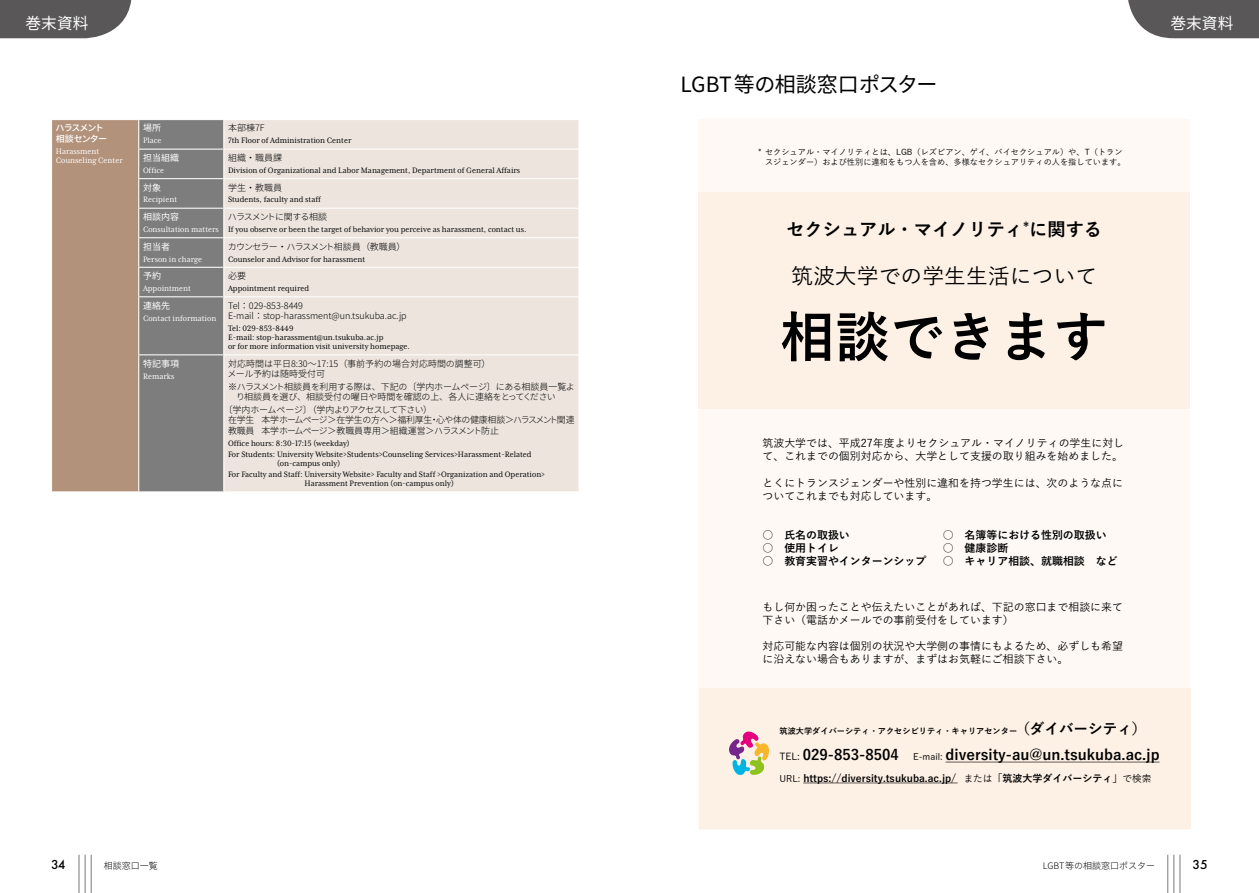
<style>
.page{position:relative;width:1259px;height:893px;background:#fff}
.page>*{position:absolute;margin:0;border:0;box-sizing:border-box;transform-origin:0 0}
.t1{font:700 54.6px "Yu Go";color:#000}
.t2{font:500 21.9px "Yu Go";color:#000}
.t3{font:21px "Source Han Sans JP";letter-spacing:-.015em;color:#000}
.t4{font:700 18.15px "Yu Go";color:#000}
.t5{font:15.75px "Source Han Sans JP";color:#fff}
.t6{font:700 14.55px "Yu Go";color:#000}
.t7{font:500 13.5px "Futura PT";color:#000}
.t8{font:500 10.95px/13px "Yu Go";color:#000}
.t9{font:700 10.95px "Yu Go";color:#000}
.t10{font:700 10.05px "Yu Go";color:#000}
.t11{font:9px/9px "Mrs Eaves XL Serif Nar OT";color:#000}
.t12{font:300 9px/10.5px "Source Han Sans JP";letter-spacing:-.015em;color:#000}
.t13{font:9px/9px "Mrs Eaves XL Serif Nar OT";color:#fff}
.t14{font:300 9px/10.5px "Source Han Sans JP";letter-spacing:-.04em;color:#000}
.t15{font:9px "Source Han Sans JP";color:#fff}
.t16{font:300 9px "Source Han Sans JP";letter-spacing:-.08em;color:#000}
.t17{font:500 9px/10.5px "Source Han Sans JP";letter-spacing:-.1em;color:#fff}
.t18{font:300 9px "Source Han Sans JP";letter-spacing:-.09em;color:#000}
.t19{font:500 8.25px/9.8px "Yu Go";color:#000}
.t20{font:700 8.25px "Yu Go";color:#000}
.s1{font-family:"Hira Kaku Pro N W3";font-weight:400}
.s2{font-size:14.55px}
.s3{font-weight:500;font-size:9.75px}
.s4{font-weight:500;font-size:9.15px}
</style>
<div class="page">
<hr style="left:78px;top:855px;width:2px;height:38px;background:#898989">
<hr style="left:85px;top:855px;width:1px;height:38px;background:#898989">
<hr style="left:91px;top:855px;width:1px;height:38px;background:#898989">
<hr style="left:1167px;top:855px;width:1px;height:38px;background:#898989">
<hr style="left:1173px;top:855px;width:1px;height:38px;background:#898989">
<hr style="left:1179px;top:855px;width:1px;height:38px;background:#898989">
<svg style="left:0;top:0;width:132px;height:38px;background:#676565"></svg>
<svg style="left:1128px;top:0;width:131px;height:38px;background:#666464"></svg>
<div style="left:224px;top:120px;width:354px;height:371px;background:#ece4dd"></div>
<hr style="left:224px;top:149px;width:355px;height:1px;background:#fff">
<hr style="left:224px;top:178px;width:355px;height:1px;background:#fff">
<hr style="left:224px;top:208px;width:355px;height:1px;background:#fff">
<hr style="left:224px;top:237px;width:355px;height:1px;background:#fff">
<hr style="left:224px;top:267px;width:355px;height:1px;background:#fff">
<svg style="left:51px;top:120px;width:173px;height:371px;background:#9a897e"></svg>
<svg style="left:578px;top:120px;width:1px;height:176px"></svg>
<hr style="left:51px;top:297px;width:1px;height:58px;background:#fff">
<hr style="left:138px;top:296px;width:86px;height:1px;background:#fff">
<hr style="left:138px;top:297px;width:1px;height:57px;background:#fff">
<hr style="left:224px;top:296px;width:355px;height:1px;background:#fff">
<hr style="left:223px;top:297px;width:1px;height:57px;background:#fff">
<hr style="left:51px;top:355px;width:1px;height:136px;background:#fff">
<hr style="left:138px;top:354px;width:86px;height:1px;background:#fff">
<hr style="left:138px;top:355px;width:1px;height:136px;background:#fff">
<hr style="left:224px;top:354px;width:355px;height:1px;background:#fff">
<hr style="left:223px;top:355px;width:1px;height:136px;background:#fff">
<div style="left:698px;top:119px;width:492px;height:710px;background:#fef9f5"></div>
<div style="left:699px;top:688px;width:491px;height:141px;background:#fdf0e5"></div>
<div style="left:698px;top:192px;width:492px;height:216px;background:#fdf0e5"></div>
<svg style="left:729px;top:731px;width:40px;height:44px"></svg>
<svg style="left:945px;top:762px;width:214px;height:1px"></svg>
<svg style="left:803px;top:783px;width:154px;height:1px"></svg>
<h3 class="t5" style="left:26px;top:14px;width:64px">巻末資料</h3>
<h3 class="t5" style="left:1170px;top:14px;width:64px">巻末資料</h3>
<p class="t17" style="left:55px;top:123px;width:53px">ハラスメント相談センター</p>
<p class="t13" style="left:56px;top:147px;width:68px">Harassment<br>Counseling Center</p>
<p class="t15" style="left:143px;top:123px;width:19px">場所</p>
<p class="t13" style="left:143px;top:136px;width:20px">Place</p>
<p class="t12" style="left:228px;top:123px;width:38px">本部棟7F</p>
<p class="t11" style="left:228px;top:136px;width:125px">7th Floor of Administration Center</p>
<p class="t15" style="left:143px;top:153px;width:37px">担当組織</p>
<p class="t13" style="left:143px;top:166px;width:23px">Office</p>
<p class="t12" style="left:228px;top:153px;width:55px">組織・職員課</p>
<p class="t11" style="left:228px;top:166px;width:294px">Division of Organizational and Labor Management, Department of General Affairs</p>
<p class="t15" style="left:143px;top:182px;width:19px">対象</p>
<p class="t13" style="left:143px;top:195px;width:36px">Recipient</p>
<p class="t12" style="left:228px;top:182px;width:55px">学生・教職員</p>
<p class="t11" style="left:228px;top:195px;width:94px">Students, faculty and staff</p>
<p class="t15" style="left:143px;top:212px;width:37px">相談内容</p>
<p class="t13" style="left:143px;top:225px;width:77px">Consultation matters</p>
<p class="t18" style="left:228px;top:212px;width:101px">ハラスメントに関する相談</p>
<p class="t11" style="left:228px;top:225px;width:300px">If you observe or been the target of behavior you perceive as harassment, contact us.</p>
<p class="t15" style="left:143px;top:241px;width:28px">担当者</p>
<p class="t13" style="left:143px;top:254px;width:61px">Person in charge</p>
<p class="t16" style="left:228px;top:241px;width:179px">カウンセラー・ハラスメント相談員（教職員）</p>
<p class="t11" style="left:228px;top:254px;width:139px">Counselor and Advisor for harassment</p>
<p class="t15" style="left:143px;top:271px;width:19px">予約</p>
<p class="t13" style="left:143px;top:284px;width:49px">Appointment</p>
<p class="t12" style="left:228px;top:271px;width:19px">必要</p>
<p class="t11" style="left:228px;top:284px;width:83px">Appointment required</p>
<p class="t15" style="left:143px;top:300px;width:28px">連絡先</p>
<p class="t13" style="left:143px;top:313px;width:75px">Contact information</p>
<p class="t12" style="left:228px;top:300px;width:180px">Tel：029-853-8449<br>E-mail：stop-harassment@un.tsukuba.ac.jp</p>
<p class="t11" style="left:228px;top:324px;width:183px">Tel: 029-853-8449<br>E-mail: stop-harassment@un.tsukuba.ac.jp<br>or for more information visit university homepage.</p>
<p class="t15" style="left:143px;top:358px;width:37px">特記事項</p>
<p class="t13" style="left:143px;top:371px;width:33px">Remarks</p>
<p class="t12" style="left:227px;top:358px;width:264px">対応時間は平日8:30～17:15（事前予約の場合対応時間の調整可）メール予約は随時受付可</p>
<p class="t12" style="left:236px;top:381px;width:340px;text-indent:-8px">※ハラスメント相談員を利用する際は、下記の〔学内ホームページ〕にある相談員一覧より相談員を選び、相談受付の曜日や時間を確認の上、各人に連絡をとってください</p>
<p class="t14" style="left:228px;top:405px;width:348px;text-indent:-4px">〔学内ホームページ〕（学内よりアクセスして下さい）<br>在学生　本学ホームページ＞在学生の方へ＞福利厚生・心や体の健康相談＞ハラスメント関連教職員　本学ホームページ＞教職員専用＞組織運営＞ハラスメント防止</p>
<p class="t11" style="left:228px;top:438px;width:305px;line-height:11.1px">Office hours: 8:30-17:15 (weekday)<br>For Students: University Website&gt;Students&gt;Counseling Services&gt;Harassment-Related</p>
<p class="t11" style="left:228px;top:458px;width:319px;line-height:11.1px;text-indent:49px">(on-campus only)<br>For Faculty and Staff: University Website&gt; Faculty and Staff &gt;Organization and Operation&gt;</p>
<p class="t11" style="left:304px;top:479px;width:151px">Harassment Prevention (on-campus only)</p>
<h3 class="t3" style="left:680px;top:73px;width:258px">LGBT等の相談窓口ポスター</h3>
<p class="t19" style="left:765px;top:146px;width:362px;text-indent:-7px"><span class="s1">*</span> セクシュアル・マイノリティとは、LGB（レズビアン、ゲイ、バイセクシュアル）や、T（トランスジェンダー）および性別に違和をもつ人を含め、多様なセクシュアリティの人を指しています。</p>
<h3 class="t4" style="left:786px;top:220px;width:317px">セクシュアル・マイノリティ<sup>*</sup>に関する</h3>
<h2 class="t2" style="left:791px;top:256px;width:307px">筑波大学での学生生活について</h2>
<h1 class="t1" style="left:780px;top:306px;width:329px">相談できます</h1>
<p class="t8" style="left:762px;top:435px;width:363px">筑波大学では、平成27年度よりセクシュアル・マイノリティの学生に対して、これまでの個別対応から、大学として支援の取り組みを始めました。</p>
<p class="t8" style="left:762px;top:475px;width:362px">とくにトランスジェンダーや性別に違和を持つ学生には、次のような点についてこれまでも対応しています。</p>
<p class="t9" style="left:762px;top:529px;width:89px">○ 氏名の取扱い</p>
<p class="t9" style="left:942px;top:529px;width:165px">○ 名簿等における性別の取扱い</p>
<p class="t9" style="left:762px;top:542px;width:78px">○ 使用トイレ</p>
<p class="t9" style="left:942px;top:542px;width:67px">○ 健康診断</p>
<p class="t9" style="left:762px;top:555px;width:165px">○ 教育実習やインターンシップ</p>
<p class="t9" style="left:942px;top:555px;width:176px">○ キャリア相談、就職相談 など</p>
<p class="t8" style="left:762px;top:599px;width:362px">もし何か困ったことや伝えたいことがあれば、下記の窓口まで相談に来て下さい（電話かメールでの事前受付をしています）</p>
<p class="t8" style="left:762px;top:638px;width:362px">対応可能な内容は個別の状況や大学側の事情にもよるため、必ずしも希望に沿えない場合もありますが、まずはお気軽にご相談下さい。</p>
<p class="t20" style="left:779px;top:726px;width:368px">筑波大学ダイバーシティ・アクセシビリティ・キャリアセンター<span class="s2">（ダイバーシティ）</span></p>
<h3 class="t6" style="left:779px;top:746px;width:382px"><span class="s3">TEL:</span> 029-853-8504 <span class="s4">E-mail:</span> diversity-au@un.tsukuba.ac.jp</h3>
<p class="t10" style="left:779px;top:772px;width:373px"><span class="s4">URL:</span> https://diversity.tsukuba.ac.jp/ <span class="s3">または</span>「筑波大学ダイバーシティ」<span class="s3">で検索</span></p>
<h3 class="t7" style="left:51px;top:857px;width:16px">34</h3>
<p class="t12" style="left:104px;top:861px;width:55px">相談窓口一覧</p>
<p class="t12" style="left:1043px;top:861px;width:114px">LGBT等の相談窓口ポスター</p>
<h3 class="t7" style="left:1192px;top:857px;width:17px">35</h3>
</div>
